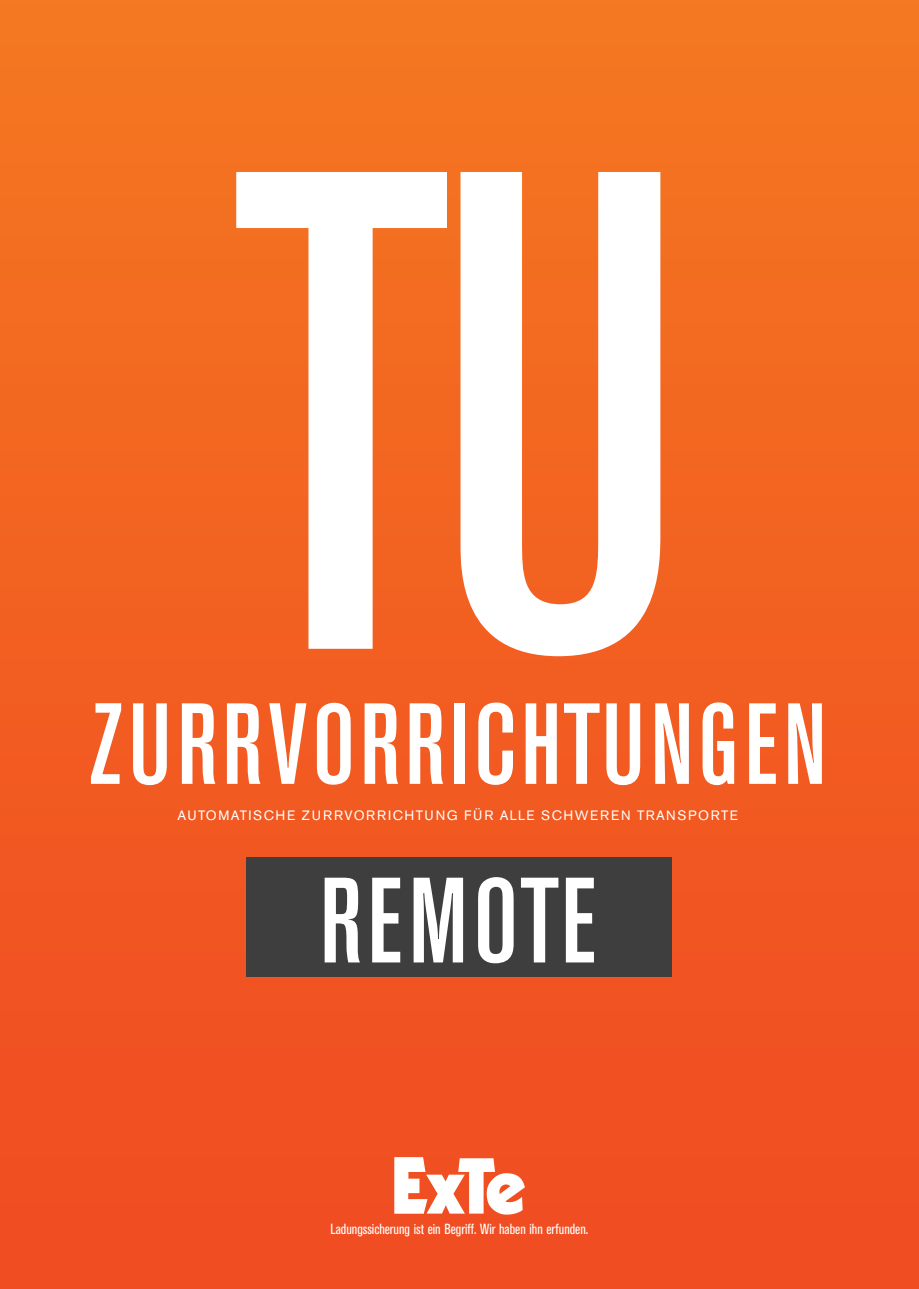
<style>
.page{position:relative;width:919px;height:1289px;background:#fff}
.page>*{position:absolute;margin:0;border:0;box-sizing:border-box;transform-origin:0 0}
.t1{font:500 condensed 675px "Akzidenz Grotesk BE";color:#fff}
.t2{font:500 condensed 120px "Akzidenz Grotesk BE";letter-spacing:.04em;color:#fff}
.t3{font:500 condensed 114px "Akzidenz Grotesk BE";letter-spacing:.04em;color:#fff}
.t4{font:condensed 14.55px "Akzidenz Grotesk BE";color:#fff}
.t5{font:13.5px "Akzidenz Grotesk BE";letter-spacing:.12em;color:#fff}
</style>
<div class="page">
<div style="left:0;top:0;width:918px;height:1288px;background:linear-gradient(to bottom,#f47721,#ef4a22)"></div>
<svg style="left:394px;top:1157px;width:131px;height:57px"></svg>
<div style="left:247px;top:857px;width:425px;height:119px;background:#3e3e3f"></div>
<h1 class="t1" style="left:229px;top:43px;width:459px">TU</h1>
<h3 class="t3" style="left:89px;top:681px;width:738px">ZURRVORRICHTUNGEN</h3>
<p class="t5" style="left:177px;top:807px;width:562px">AUTOMATISCHE ZURRVORRICHTUNG FÜR ALLE SCHWEREN TRANSPORTE</p>
<h2 class="t2" style="left:320px;top:854px;width:277px">REMOTE</h2>
<p class="t4" style="left:330px;top:1220px;width:259px">Ladungssicherung ist ein Begriff. Wir haben ihn erfunden.</p>
</div>
